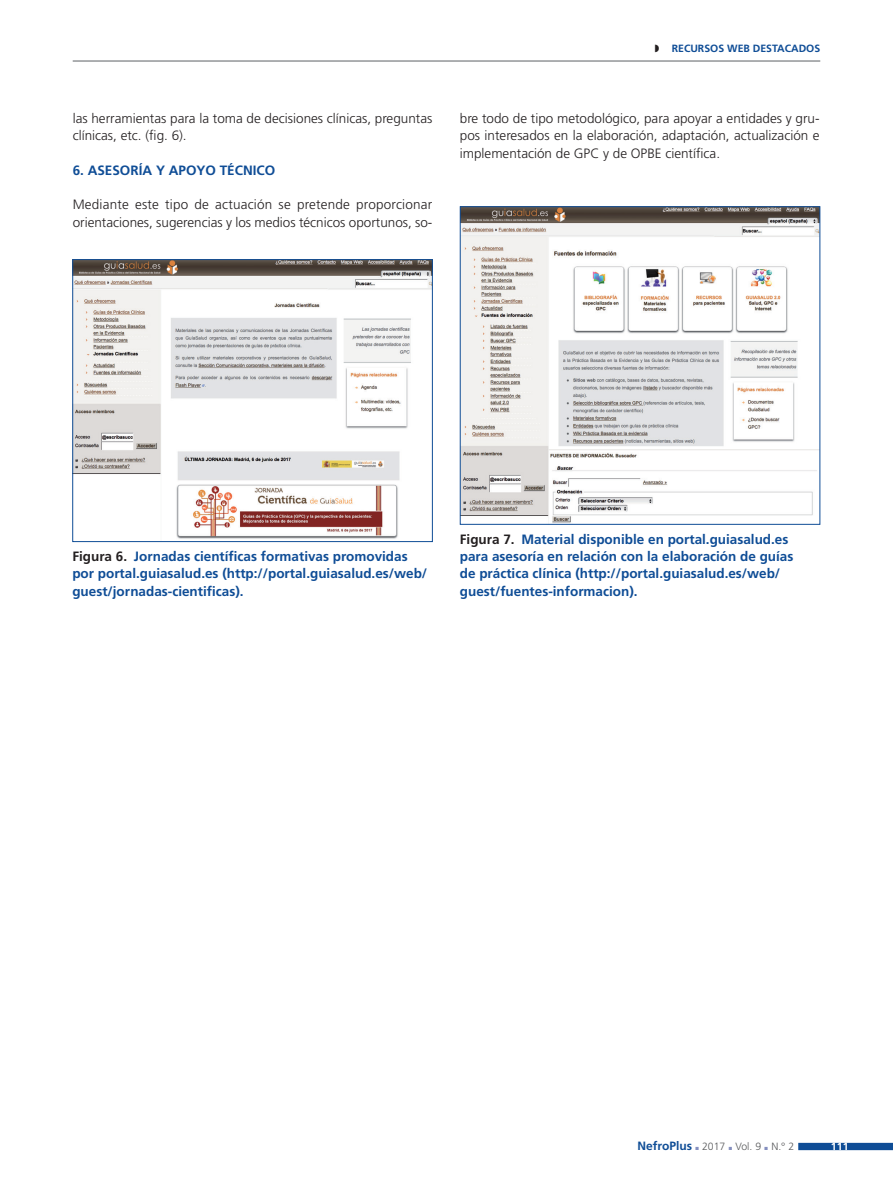
<style>
.page{position:relative;width:893px;height:1191px;background:#fff}
.page>*{position:absolute;margin:0;border:0;box-sizing:border-box;transform-origin:0 0}
.t1{font:300 13.5px/17.2px "Frutiger";color:#231f20}
.t2{font:700 13.5px/17.2px "Frutiger";color:#0f4d96}
.t3{font:700 12px "Frutiger";color:#0f4d96}
.t4{font:700 10.5px "Frutiger";color:#0f4d96}
.t5{font:300 10.5px "Frutiger";color:#57585a}
.t6{font:700 10.5px "Frutiger";color:#fff}
.s1{color:#231f20}
.s2{color:#858fbf}
</style>
<div class="page">
<svg style="left:798px;top:1142px;width:95px;height:8px"></svg>
<hr style="left:73px;top:60px;width:747px;height:2px;background:#939598">
<img style="left:74px;top:261px;width:357px;height:278px">
<div style="left:72px;top:259px;width:361px;height:283px;border:1px solid #0f4d96"></div>
<img style="left:462px;top:208px;width:356px;height:315px">
<div style="left:460px;top:206px;width:360px;height:319px;border:1px solid #0f4d96"></div>
<p class="t1" style="left:73px;top:110px;width:361px">las herramientas para la toma de decisiones clínicas, preguntas clínicas, etc. (fig. 6).</p>
<p class="t2" style="left:73px;top:161px;width:204px">6. ASESORÍA Y APOYO TÉCNICO</p>
<p class="t1" style="left:73px;top:196px;width:361px">Mediante este tipo de actuación se pretende proporcionar orientaciones, sugerencias y los medios técnicos oportunos, so-</p>
<p class="t4" style="left:655px;top:42px;width:167px"><span class="s1">◗</span> RECURSOS WEB DESTACADOS</p>
<p class="t1" style="left:460px;top:110px;width:361px;text-align:justify">bre todo de tipo metodológico, para apoyar a entidades y gru&shy;pos interesados en la elaboración, adaptación, actualización e implementación de GPC y de OPBE científica.</p>
<p class="t2" style="left:72px;top:547px;width:356px"><span class="s1">Figura 6.</span> Jornadas científicas formativas promovidas por portal.guiasalud.es (http://portal.guiasalud.es/web/ guest/jornadas-cientificas).</p>
<p class="t2" style="left:460px;top:530px;width:335px"><span class="s1">Figura 7.</span> Material disponible en portal.guiasalud.es para asesoría en relación con la elaboración de guías de práctica clínica (http://portal.guiasalud.es/web/ guest/fuentes-informacion).</p>
<p class="t3" style="left:637px;top:1139px;width:56px">NefroPlus</p>
<p class="t5" style="left:695px;top:1140px;width:100px"><span class="s2">■</span> 2017 <span class="s2">■</span> Vol. 9 <span class="s2">■</span> N.° 2</p>
<p class="t6" style="left:831px;top:1140px;width:19px">111</p>
</div>
